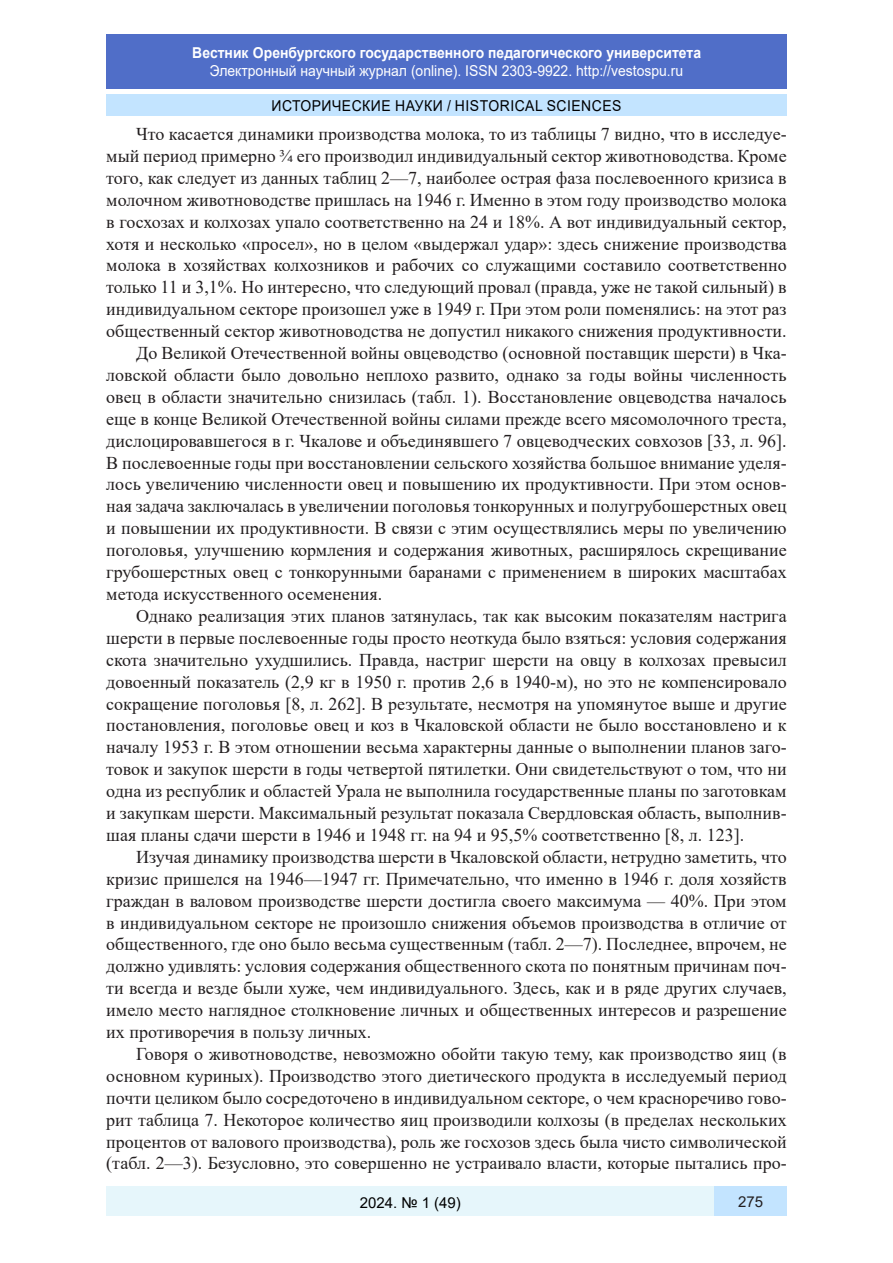
<style>
.page{position:relative;width:893px;height:1263px;background:#fff}
.page>*{position:absolute;margin:0;border:0;box-sizing:border-box;transform-origin:0 0}
.Стиль2{font:18px/21.9px "Times New Roman";color:#231f20;text-align:justify}
.t1{font:15px "Arial";color:#fff;scale:.93 1}
.t2{font:700 15px "Arial";color:#fff;scale:.93 1}
.t3{font:15px "Arial";letter-spacing:.035em;color:#000;scale:.93 1}
.t4{font:15px "Arial";letter-spacing:.035em;color:#000}
.t5{font:15px "Arial";color:#231f20}
</style>
<div class="page">
<div style="left:106px;top:95px;width:681px;height:21px;background:#c3e4ff"></div>
<div style="left:106px;top:34px;width:681px;height:55px;background:#506ec8"></div>
<div style="left:106px;top:1186px;width:608px;height:30px;background:#e6f6fb"></div>
<div style="left:714px;top:1186px;width:73px;height:30px;background:#c3e4ff"></div>
<p class="t2" style="left:192px;top:42px;width:549px">Вестник Оренбургского государственного педагогического университета</p>
<p class="t1" style="left:210px;top:60px;width:511px">Электронный научный журнал (online). ISSN 2303-9922. http://vestospu.ru</p>
<p class="t3" style="left:271px;top:95px;width:378px">ИСТОРИЧЕСКИЕ НАУКИ / HISTORICAL SCIENCES</p>
<p class="Стиль2" style="left:106px;top:122px;width:682px;text-indent:30px">Что касается динамики производства молока, то из таблицы 7 видно, что в исследуе&shy;мый период примерно ¾ его производил индивидуальный сектор животноводства. Кроме того, как следует из данных таблиц 2—7, наиболее острая фаза послевоенного кризиса в молочном животноводстве пришлась на 1946 г. Именно в этом году производство молока в госхозах и колхозах упало соответственно на 24 и 18%. А вот индивидуальный сектор, хотя и несколько «просел», но в целом «выдержал удар»: здесь снижение производства молока в хозяйствах колхозников и рабочих со служащими составило соответственно только 11 и 3,1%. Но интересно, что следующий провал (правда, уже не такой сильный) в индивидуальном секторе произошел уже в 1949 г. При этом роли поменялись: на этот раз общественный сектор животноводства не допустил никакого снижения продуктивности.</p>
<p class="Стиль2" style="left:106px;top:341px;width:682px;text-indent:30px">До Великой Отечественной войны овцеводство (основной поставщик шерсти) в Чка&shy;ловской области было довольно неплохо развито, однако за годы войны численность овец в области значительно снизилась (табл. 1). Восстановление овцеводства началось еще в конце Великой Отечественной войны силами прежде всего мясомолочного треста, дислоцировавшегося в г. Чкалове и объединявшего 7 овцеводческих совхозов [33, л. 96].<br>В послевоенные годы при восстановлении сельского хозяйства большое внимание уделя&shy;лось увеличению численности овец и повышению их продуктивности. При этом основ&shy;ная задача заключалась в увеличении поголовья тонкорунных и полугрубошерстных овец и повышении их продуктивности. В связи с этим осуществлялись меры по увеличению поголовья, улучшению кормления и содержания животных, расширялось скрещивание грубошерстных овец с тонкорунными баранами с применением в широких масштабах метода искусственного осеменения.</p>
<p class="Стиль2" style="left:106px;top:604px;width:682px;text-indent:30px">Однако реализация этих планов затянулась, так как высоким показателям настрига шерсти в первые послевоенные годы просто неоткуда было взяться: условия содержания скота значительно ухудшились. Правда, настриг шерсти на овцу в колхозах превысил довоенный показатель (2,9 кг в 1950 г. против 2,6 в 1940-м), но это не компенсировало сокращение поголовья [8, л. 262]. В результате, несмотря на упомянутое выше и другие постановления, поголовье овец и коз в Чкаловской области не было восстановлено и к началу 1953 г. В этом отношении весьма характерны данные о выполнении планов заго&shy;товок и закупок шерсти в годы четвертой пятилетки. Они свидетельствуют о том, что ни одна из республик и областей Урала не выполнила государственные планы по заготовкам и закупкам шерсти. Максимальный результат показала Свердловская область, выполнив&shy;шая планы сдачи шерсти в 1946 и 1948 гг. на 94 и 95,5% соответственно [8, л. 123].</p>
<p class="Стиль2" style="left:106px;top:845px;width:682px;text-indent:30px">Изучая динамику производства шерсти в Чкаловской области, нетрудно заметить, что кризис пришелся на 1946—1947 гг. Примечательно, что именно в 1946 г. доля хозяйств граждан в валовом производстве шерсти достигла своего максимума — 40%. При этом в индивидуальном секторе не произошло снижения объемов производства в отличие от общественного, где оно было весьма существенным (табл. 2—7). Последнее, впрочем, не должно удивлять: условия содержания общественного скота по понятным причинам поч&shy;ти всегда и везде были хуже, чем индивидуального. Здесь, как и в ряде других случаев, имело место наглядное столкновение личных и общественных интересов и разрешение их противоречия в пользу личных.</p>
<p class="Стиль2" style="left:106px;top:1042px;width:682px;text-indent:30px">Говоря о животноводстве, невозможно обойти такую тему, как производство яиц (в основном куриных). Производство этого диетического продукта в исследуемый период почти целиком было сосредоточено в индивидуальном секторе, о чем красноречиво гово&shy;рит таблица 7. Некоторое количество яиц производили колхозы (в пределах нескольких процентов от валового производства), роль же госхозов здесь была чисто символической (табл. 2—3). Безусловно, это совершенно не устраивало власти, которые пытались про-</p>
<p class="t4" style="left:360px;top:1192px;width:103px">2024. № 1 (49)</p>
<p class="t5" style="left:738px;top:1191px;width:27px">275</p>
</div>
